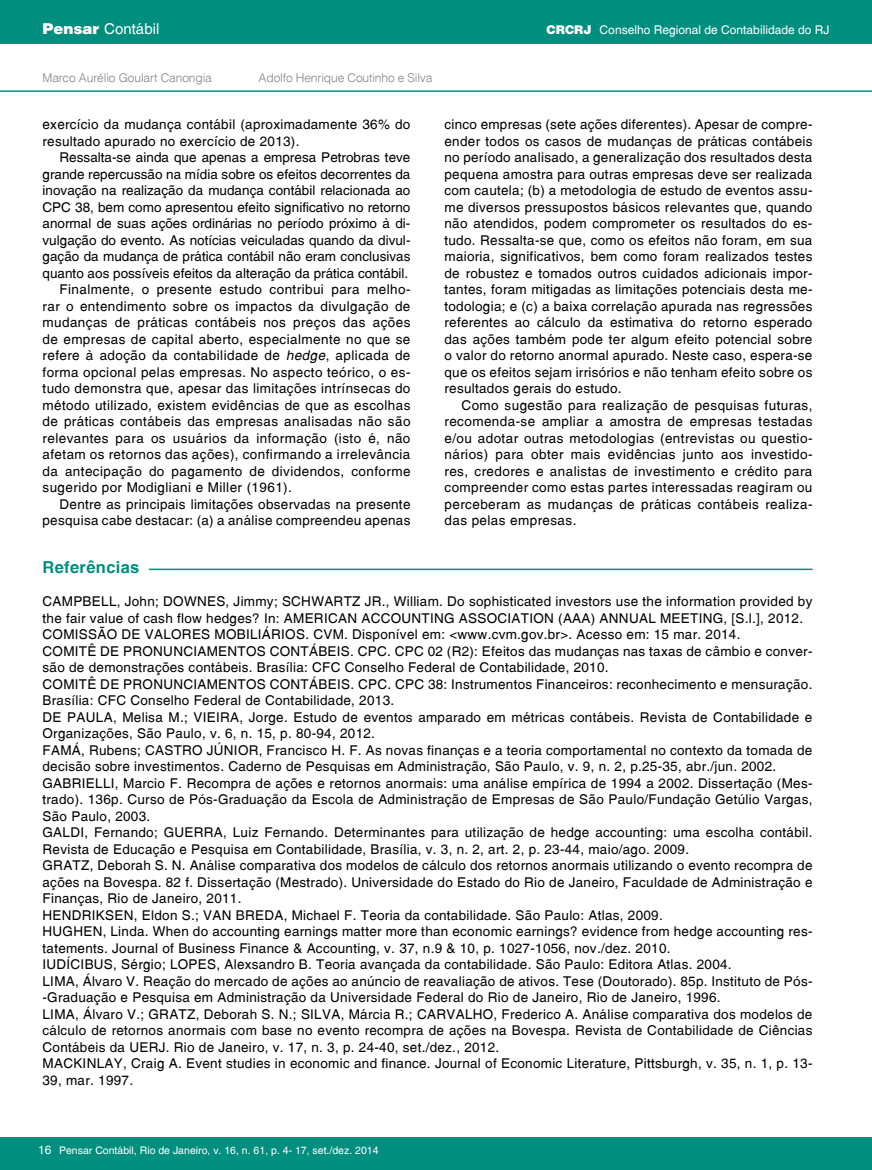
<style>
.page{position:relative;width:872px;height:1170px;background:#fff}
.page>*{position:absolute;margin:0;border:0;box-sizing:border-box;transform-origin:0 0}
.t1{font:700 16.5px "Switzerland";letter-spacing:.02em;color:#008e7f}
.t2{font:15px "Switzerland Plain";color:#fff}
.t3{font:13.5px/16.5px "Switzerland Plain";letter-spacing:.02em;color:#000}
.t4{font:13.5px "Switzerland Plain";color:#000}
.t5{font:12px "Switzerland Light Plain";letter-spacing:-.01em;color:#808285}
.t6{font:12px "Switzerland Plain";color:#fff}
.t7{font:10.5px "Switzerland Plain";color:#fff}
.s1{font-family:"Switzerland Black"}
.s2{font-style:italic}
.s3{font-size:12px}
</style>
<div class="page">
<div style="left:0;top:0;width:872px;height:44px;background:#008e7f"></div>
<hr style="left:0;top:90px;width:872px;height:2px;background:#008e7f">
<div style="left:0;top:1137px;width:872px;height:32px;background:#008e7f"></div>
<hr style="left:149px;top:568px;width:663px;height:2px;background:#008e7f">
<p class="t2" style="left:43px;top:20px;width:118px"><span class="s1">Pensar</span> Contábil</p>
<p class="t6" style="left:546px;top:22px;width:285px"><span class="s1">CRCRJ</span> Conselho Regional de Contabilidade do RJ</p>
<p class="t5" style="left:43px;top:71px;width:171px">Marco Aurélio Goulart Canongia</p>
<p class="t5" style="left:259px;top:71px;width:175px">Adolfo Henrique Coutinho e Silva</p>
<p class="t3" style="left:43px;top:116px;width:369px">exercício da mudança contábil (aproximadamente 36% do resultado apurado no exercício de 2013).</p>
<p class="t4" style="left:60px;top:149px;width:352px">Ressalta-se ainda que apenas a empresa Petrobras teve</p>
<p class="t4" style="left:43px;top:166px;width:369px">grande repercussão na mídia sobre os efeitos decorrentes da</p>
<p class="t4" style="left:43px;top:182px;width:369px">inovação na realização da mudança contábil relacionada ao</p>
<p class="t4" style="left:43px;top:199px;width:369px">CPC 38, bem como apresentou efeito significativo no retorno</p>
<p class="t4" style="left:43px;top:215px;width:369px">anormal de suas ações ordinárias no período próximo à di-</p>
<p class="t4" style="left:43px;top:232px;width:369px">vulgação do evento. As notícias veiculadas quando da divul-</p>
<p class="t4" style="left:43px;top:248px;width:369px">gação da mudança de prática contábil não eram conclusivas</p>
<p class="t4" style="left:43px;top:265px;width:367px">quanto aos possíveis efeitos da alteração da prática contábil.</p>
<p class="t3" style="left:60px;top:281px;width:352px">Finalmente, o presente estudo contribui para melho-</p>
<p class="t3" style="left:43px;top:297px;width:369px">rar o entendimento sobre os impactos da divulgação de</p>
<p class="t3" style="left:43px;top:314px;width:369px">mudanças de práticas contábeis nos preços das ações</p>
<p class="t3" style="left:43px;top:330px;width:369px">de empresas de capital aberto, especialmente no que se</p>
<p class="t3" style="left:43px;top:347px;width:369px">refere à adoção da contabilidade de <span class="s2">hedge</span>, aplicada de</p>
<p class="t3" style="left:43px;top:363px;width:369px">forma opcional pelas empresas. No aspecto teórico, o es-</p>
<p class="t3" style="left:43px;top:380px;width:369px">tudo demonstra que, apesar das limitações intrínsecas do</p>
<p class="t3" style="left:43px;top:396px;width:369px">método utilizado, existem evidências de que as escolhas</p>
<p class="t3" style="left:43px;top:413px;width:369px">de práticas contábeis das empresas analisadas não são</p>
<p class="t3" style="left:43px;top:429px;width:369px">relevantes para os usuários da informação (isto é, não</p>
<p class="t3" style="left:43px;top:446px;width:369px">afetam os retornos das ações), confirmando a irrelevância</p>
<p class="t3" style="left:43px;top:462px;width:369px">da antecipação do pagamento de dividendos, conforme</p>
<p class="t3" style="left:43px;top:479px;width:251px">sugerido por Modigliani e Miller (1961).</p>
<p class="t3" style="left:60px;top:495px;width:352px">Dentre as principais limitações observadas na presente</p>
<p class="t3" style="left:43px;top:512px;width:369px">pesquisa cabe destacar: (a) a análise compreendeu apenas</p>
<p class="t3" style="left:444px;top:116px;width:369px;text-align:justify">cinco empresas (sete ações diferentes). Apesar de compre&shy;ender todos os casos de mudanças de práticas contábeis no período analisado, a generalização dos resultados desta pequena amostra para outras empresas deve ser realizada com cautela; (b) a metodologia de estudo de eventos assu&shy;me diversos pressupostos básicos relevantes que, quando não atendidos, podem comprometer os resultados do es&shy;tudo. Ressalta-se que, como os efeitos não foram, em sua maioria, significativos, bem como foram realizados testes de robustez e tomados outros cuidados adicionais impor&shy;tantes, foram mitigadas as limitações potenciais desta me&shy;todologia; e (c) a baixa correlação apurada nas regressões referentes ao cálculo da estimativa do retorno esperado das ações também pode ter algum efeito potencial sobre o valor do retorno anormal apurado. Neste caso, espera-se que os efeitos sejam irrisórios e não tenham efeito sobre os resultados gerais do estudo.</p>
<p class="t3" style="left:444px;top:396px;width:369px;text-align:justify;text-indent:17px">Como sugestão para realização de pesquisas futuras, recomenda-se ampliar a amostra de empresas testadas e/ou adotar outras metodologias (entrevistas ou questio&shy;nários) para obter mais evidências junto aos investido&shy;res, credores e analistas de investimento e crédito para compreender como estas partes interessadas reagiram ou perceberam as mudanças de práticas contábeis realiza&shy;das pelas empresas.</p>
<p class="t1" style="left:43px;top:557px;width:98px">Referências</p>
<p class="t3" style="left:43px;top:593px;width:771px">CAMPBELL, John; DOWNES, Jimmy; SCHWARTZ JR., William. Do sophisticated investors use the information provided by the fair value of cash flow hedges? In: AMERICAN ACCOUNTING ASSOCIATION (AAA) ANNUAL MEETING, [S.l.], 2012.<br>COMISSÃO DE VALORES MOBILIÁRIOS. CVM. Disponível em: &lt;www.cvm.gov.br&gt;. Acesso em: 15 mar. 2014.<br>COMITÊ DE PRONUNCIAMENTOS CONTÁBEIS. CPC. CPC 02 (R2): Efeitos das mudanças nas taxas de câmbio e conver&shy;são de demonstrações contábeis. Brasília: CFC Conselho Federal de Contabilidade, 2010.<br>COMITÊ DE PRONUNCIAMENTOS CONTÁBEIS. CPC. CPC 38: Instrumentos Financeiros: reconhecimento e mensuração.<br>Brasília: CFC Conselho Federal de Contabilidade, 2013.<br>DE PAULA, Melisa M.; VIEIRA, Jorge. Estudo de eventos amparado em métricas contábeis. Revista de Contabilidade e Organizações, São Paulo, v. 6, n. 15, p. 80-94, 2012.<br>FAMÁ, Rubens; CASTRO JÚNIOR, Francisco H. F. As novas finanças e a teoria comportamental no contexto da tomada de decisão sobre investimentos. Caderno de Pesquisas em Administração, São Paulo, v. 9, n. 2, p.25-35, abr./jun. 2002.<br>GABRIELLI, Marcio F. Recompra de ações e retornos anormais: uma análise empírica de 1994 a 2002. Dissertação (Mes&shy;trado). 136p. Curso de Pós-Graduação da Escola de Administração de Empresas de São Paulo/Fundação Getúlio Vargas, São Paulo, 2003.<br>GALDI, Fernando; GUERRA, Luiz Fernando. Determinantes para utilização de hedge accounting: uma escolha contábil.<br>Revista de Educação e Pesquisa em Contabilidade, Brasília, v. 3, n. 2, art. 2, p. 23-44, maio/ago. 2009.<br>GRATZ, Deborah S. N. Análise comparativa dos modelos de cálculo dos retornos anormais utilizando o evento recompra de ações na Bovespa. 82 f. Dissertação (Mestrado). Universidade do Estado do Rio de Janeiro, Faculdade de Administração e Finanças, Rio de Janeiro, 2011.<br>HENDRIKSEN, Eldon S.; VAN BREDA, Michael F. Teoria da contabilidade. São Paulo: Atlas, 2009.<br>HUGHEN, Linda. When do accounting earnings matter more than economic earnings? evidence from hedge accounting res&shy;tatements. Journal of Business Finance &amp; Accounting, v. 37, n.9 &amp; 10, p. 1027-1056, nov./dez. 2010.<br>IUDÍCIBUS, Sérgio; LOPES, Alexsandro B. Teoria avançada da contabilidade. São Paulo: Editora Atlas. 2004.<br>LIMA, Álvaro V. Reação do mercado de ações ao anúncio de reavaliação de ativos. Tese (Doutorado). 85p. Instituto de Pós--Graduação e Pesquisa em Administração da Universidade Federal do Rio de Janeiro, Rio de Janeiro, 1996.<br>LIMA, Álvaro V.; GRATZ, Deborah S. N.; SILVA, Márcia R.; CARVALHO, Frederico A. Análise comparativa dos modelos de cálculo de retornos anormais com base no evento recompra de ações na Bovespa. Revista de Contabilidade de Ciências Contábeis da UERJ. Rio de Janeiro, v. 17, n. 3, p. 24-40, set./dez., 2012.<br>MACKINLAY, Craig A. Event studies in economic and finance. Journal of Economic Literature, Pittsburgh, v. 35, n. 1, p. 13- 39, mar. 1997.</p>
<p class="t7" style="left:38px;top:1143px;width:342px"><span class="s3">16</span> Pensar Contábil, Rio de Janeiro, v. 16, n. 61, p. 4- 17, set./dez. 2014</p>
</div>
